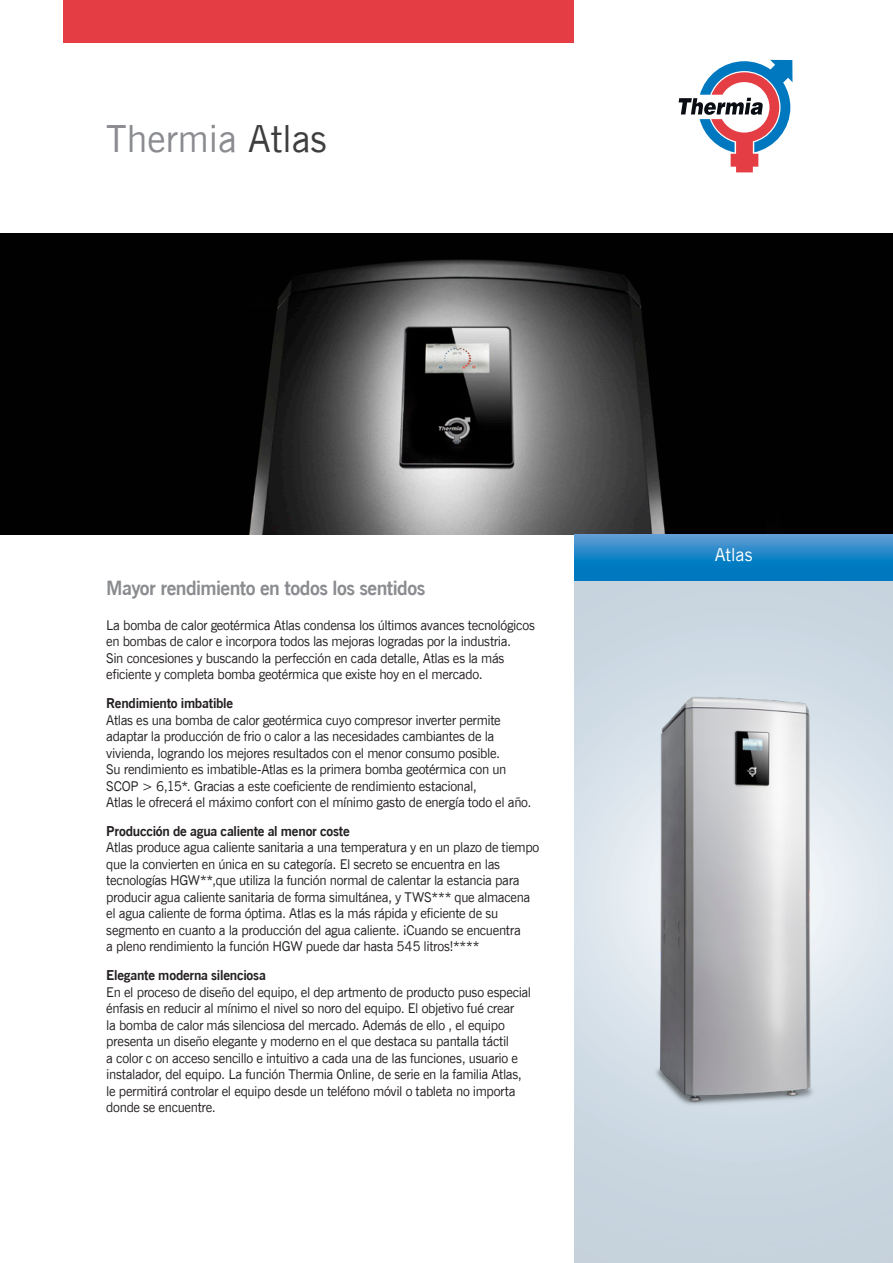
<style>
.page{position:relative;width:893px;height:1263px;background:#fff}
.page>*{position:absolute;margin:0;border:0;box-sizing:border-box;transform-origin:0 0}
.t1{font:37.5px "News Goth EU";color:#8a8c8f}
.rubbe{font:700 19.5px "News Goth EU";letter-spacing:-.03em;color:#8a8c8f}
.t2{font:18px "News Goth EU";color:#fff}
.Brödtext{font:13.5px/16.5px "News Goth EU";letter-spacing:-.025em;color:#231f20}
.s1{color:#3e3e3f}
.s2{font-weight:700}
</style>
<div class="page">
<div style="left:64px;top:0;width:510px;height:43px;background:#e43e44"></div>
<svg style="left:679px;top:60px;width:113px;height:112px"></svg>
<div style="left:0;top:233px;width:893px;height:301px;background:#010101"></div>
<img style="left:128px;top:233px;width:637px;height:301px">
<svg style="left:574px;top:534px;width:319px;height:47px;background:#1e85c7"></svg>
<img style="left:644px;top:686px;width:183px;height:435px">
<p class="t1" style="left:106px;top:116px;width:222px">Thermia <span class="s1">Atlas</span></p>
<p class="rubbe" style="left:106px;top:576px;width:321px">Mayor rendimiento en todos los sentidos</p>
<p class="Brödtext" style="left:106px;top:617px;width:430px">La bomba de calor geotérmica Atlas condensa los últimos avances tecnológicos en bombas de calor e incorpora todos las mejoras logradas por la industria.<br>Sin concesiones y buscando la perfección en cada detalle, Atlas es la más eficiente y completa bomba geotérmica que existe hoy en el mercado.</p>
<p class="Brödtext" style="left:106px;top:695px;width:427px"><span class="s2">Rendimiento imbatible<br></span>Atlas es una bomba de calor geotérmica cuyo compresor inverter permite adaptar la producción de frio o calor a las necesidades cambiantes de la vivienda, logrando los mejores resultados con el menor consumo posible.<br>Su rendimiento es imbatible-Atlas es la primera bomba geotérmica con un SCOP &gt; 6,15*. Gracias a este coeficiente de rendimiento estacional,<br>Atlas le ofrecerá el máximo confort con el mínimo gasto de energía todo el año.</p>
<p class="Brödtext" style="left:106px;top:823px;width:434px"><span class="s2">Producción de agua caliente al menor coste<br></span>Atlas produce agua caliente sanitaria a una temperatura y en un plazo de tiempo que la convierten en única en su categoría. El secreto se encuentra en las tecnologías HGW**,que utiliza la función normal de calentar la estancia para producir agua caliente sanitaria de forma simultánea, y TWS*** que almacena el agua caliente de forma óptima. Atlas es la más rápida y eficiente de su segmento en cuanto a la producción del agua caliente. ¡Cuando se encuentra<br>a pleno rendimiento la función HGW puede dar hasta 545 litros!****</p>
<p class="Brödtext" style="left:106px;top:968px;width:426px"><span class="s2">Elegante moderna silenciosa<br></span>En el proceso de diseño del equipo, el dep artmento de producto puso especial énfasis en reducir al mínimo el nivel so noro del equipo. El objetivo fué crear<br>la bomba de calor más silenciosa del mercado. Además de ello , el equipo presenta un diseño elegante y moderno en el que destaca su pantalla táctil<br>a color c on acceso sencillo e intuitivo a cada una de las funciones, usuario e instalador, del equipo. La función Thermia Online, de serie en la familia Atlas, le permitirá controlar el equipo desde un teléfono móvil o tableta no importa donde se encuentre.</p>
<p class="t2" style="left:715px;top:544px;width:39px">Atlas</p>
</div>
